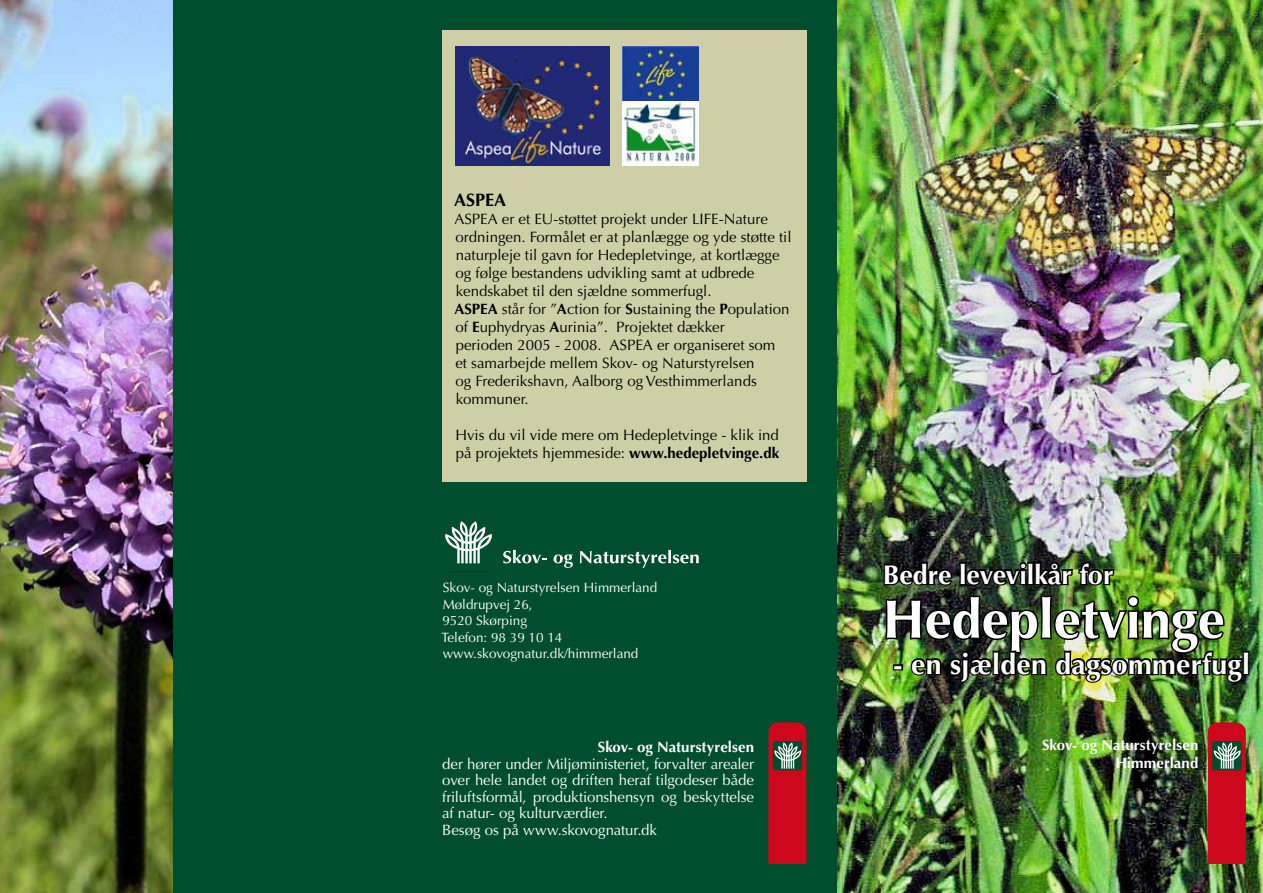
<style>
.page{position:relative;width:1263px;height:893px;background:#fff}
.page>*{position:absolute;margin:0;border:0;box-sizing:border-box;transform-origin:0 0}
.t1{font:700 54px "Optima LT Std";color:#fff}
.t2{font:700 28.5px "Optima LT Std";letter-spacing:.01em;color:#fff}
.t3{font:700 27px "Optima LT Std";color:#fff}
.t4{font:700 18px "Optima LT Std";color:#000}
.t5{font:15px/18px "Optima LT Std";color:#000}
.t6{font:15px/16.5px "Optima LT Std";letter-spacing:-.005em;color:#fff}
.t7{font:700 15px/18px "Optima LT Std";letter-spacing:.005em;color:#fff;text-align:right}
.t8{font:13.5px/16.5px "Optima LT Std";color:#fff}
.s1{font-weight:700}
</style>
<div class="page">
<div style="left:142px;top:0;width:696px;height:893px;background:#004e2d"></div>
<svg style="left:768px;top:722px;width:38px;height:141px;background:#b41d2b"></svg>
<img style="left:838px;top:0;width:425px;height:893px">
<svg style="left:1208px;top:722px;width:38px;height:141px;background:#b71d2c"></svg>
<img style="left:882px;top:560px;width:369px;height:125px">
<img style="left:0;top:0;width:173px;height:893px">
<div style="left:442px;top:30px;width:364px;height:451px;background:#cfcfa7"></div>
<img style="left:455px;top:47px;width:155px;height:119px">
<img style="left:622px;top:47px;width:77px;height:119px">
<svg style="left:445px;top:521px;width:47px;height:42px"></svg>
<svg style="left:503px;top:550px;width:44px;height:13px"></svg>
<svg style="left:553px;top:554px;width:20px;height:14px"></svg>
<svg style="left:580px;top:550px;width:119px;height:18px"></svg>
<p class="t4" style="left:454px;top:189px;width:54px">ASPEA</p>
<p class="t5" style="left:454px;top:210px;width:339px">ASPEA er et EU-støttet projekt under LIFE-Nature ordningen. Formålet er at planlægge og yde støtte til naturpleje til gavn for Hedepletvinge, at kortlægge og følge bestandens udvikling samt at udbrede kendskabet til den sjældne sommerfugl.<br><span class="s1">ASPEA</span> står for ”<span class="s1">A</span>ction for <span class="s1">S</span>ustaining the <span class="s1">P</span>opulation of <span class="s1">E</span>uphydryas <span class="s1">A</span>urinia”. Projektet dækker<br>perioden 2005 - 2008. ASPEA er organiseret som<br>et samarbejde mellem Skov- og Naturstyrelsen<br>og Frederikshavn, Aalborg og Vesthimmerlands kommuner.</p>
<p class="t5" style="left:455px;top:426px;width:325px">Hvis du vil vide mere om Hedepletvinge - klik ind på projektets hjemmeside: <span class="s1">www.hedepletvinge.dk</span></p>
<p class="t8" style="left:441px;top:579px;width:217px">Skov- og Naturstyrelsen Himmerland<br>Møldrupvej 26,<br>9520 Skørping<br>Telefon: 98 39 10 14 www.skovognatur.dk/himmerland</p>
<p class="t7" style="left:598px;top:738px;width:158px">Skov- og Naturstyrelsen</p>
<p class="t6" style="left:442px;top:756px;width:313px">der hører under Miljøministeriet, forvalter arealer over hele landet og driften heraf tilgodeser både friluftsformål, produktionshensyn og beskyttelse af natur- og kulturværdier.<br>Besøg os på www.skovognatur.dk</p>
<h3 class="t3" style="left:883px;top:559px;width:232px">Bedre levevilkår for</h3>
<h1 class="t1" style="left:883px;top:588px;width:344px">Hedepletvinge</h1>
<h2 class="t2" style="left:893px;top:647px;width:358px">- en sjælden dagsommerfugl</h2>
<p class="t7" style="left:1042px;top:736px;width:158px">Skov- og Naturstyrelsen<br>Himmerland</p>
</div>
